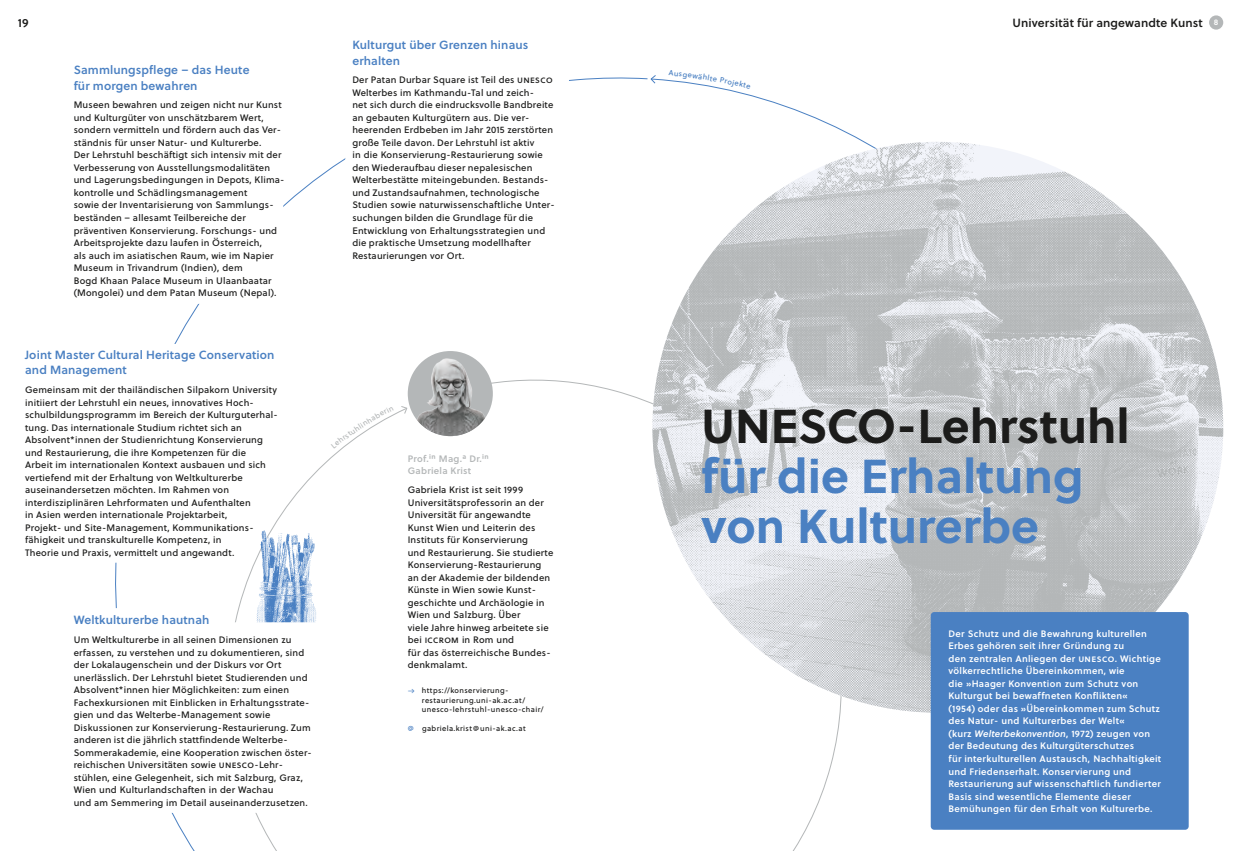
<style>
.page{position:relative;width:1241px;height:851px;background:#fff}
.page>*{position:absolute;margin:0;border:0;box-sizing:border-box;transform-origin:0 0}
.HL_38_40_LB{font:700 47.5px/50px "Soleil";color:#4a80c2}
.Projekt_ÜS{font:11.88px/15.6px "Soleil Sb";letter-spacing:.01em;color:#4a80c2}
.UNIVERSITÄT___LEFTBO{font:11.88px "Soleil Sb";letter-spacing:.01em;color:#1c1c1b}
.Copy_7_5_10_20{font:9.38px/12.5px "Soleil Bk";letter-spacing:.02em;color:#1c1c1b}
.einleitung{font:9.38px/12.5px "Soleil Sb";letter-spacing:.03em;color:#fff}
.Copy_7_5_10_20-2{font:9.38px "Soleil Sb";letter-spacing:.03em;color:#b4b7b8}
.t1{font:8.12px "Soleil Sb";color:#fff}
.captions_6_7_5_50_bl{font:7.5px/9.4px "Soleil Bk";letter-spacing:.05em;color:#1c1c1b}
.captions_6_7_5_50_bl-2{font:7.5px "Soleil Bk";color:#4a80c2}
.s1{font-size:11.25px}
.s2{color:#4a80c2}
.s3{color:#1c1c1b}
.s4{font-style:italic}
</style>
<div class="page">
<svg style="left:400px;top:406px;width:7px;height:8px"></svg>
<img style="left:652px;top:142px;width:570px;height:570px;border-radius:285px">
<img style="left:407px;top:351px;width:86px;height:85px;border-radius:43px">
<div style="left:930px;top:612px;width:258px;height:217px;background:#4a80c2;border-radius:4px"></div>
<img style="left:244px;top:521px;width:71px;height:87px">
<svg style="left:116px;top:608px;width:200px;height:15px"></svg>
<div style="left:1208px;top:15px;width:14px;height:15px;background:#b4b7b8;border-radius:50%"></div>
<svg style="left:342px;top:414px;width:51px;height:34px"></svg>
<p class="UNIVERSITÄT___LEFTBO" style="left:18px;top:14px;width:12px">19</p>
<p class="Projekt_ÜS" style="left:74px;top:61px;width:177px">Sammlungspflege – das Heute für morgen bewahren</p>
<p class="Copy_7_5_10_20" style="left:74px;top:98px;width:212px">Museen bewahren und zeigen nicht nur Kunst und Kulturgüter von unschätzbarem Wert, sondern vermitteln und fördern auch das Ver&shy;ständnis für unser Natur- und Kulturerbe.<br>Der Lehrstuhl beschäftigt sich intensiv mit der Verbesserung von Ausstellungsmodalitäten und Lagerungsbedingungen in Depots, Klima&shy;kontrolle und Schädlingsmanagement<br>sowie der Inventarisierung von Sammlungs&shy;beständen – allesamt Teilbereiche der präventiven Konservierung. Forschungs- und Arbeitsprojekte dazu laufen in Österreich,<br>als auch im asiatischen Raum, wie im Napier Museum in Trivandrum (Indien), dem<br>Bogd Khaan Palace Museum in Ulaanbaatar (Mongolei) und dem Patan Museum (Nepal).</p>
<p class="Projekt_ÜS" style="left:25px;top:346px;width:251px">Joint Master Cultural Heritage Conservation and Management</p>
<p class="Copy_7_5_10_20" style="left:25px;top:383px;width:253px">Gemeinsam mit der thailändischen Silpakorn University initiiert der Lehrstuhl ein neues, innovatives Hoch&shy;schulbildungsprogramm im Bereich der Kulturguterhal&shy;tung. Das internationale Studium richtet sich an Absolvent*innen der Studienrichtung Konservierung und Restaurierung, die ihre Kompetenzen für die<br>Arbeit im internationalen Kontext ausbauen und sich vertiefend mit der Erhaltung von Weltkulturerbe auseinandersetzen möchten. Im Rahmen von interdisziplinären Lehrformaten und Aufenthalten<br>in Asien werden internationale Projektarbeit,<br>Projekt- und Site-Management, Kommunikations&shy;fähigkeit und transkulturelle Kompetenz, in<br>Theorie und Praxis, vermittelt und angewandt.</p>
<p class="Projekt_ÜS" style="left:74px;top:611px;width:137px">Weltkulturerbe hautnah</p>
<p class="Copy_7_5_10_20" style="left:74px;top:633px;width:240px">Um Weltkulturerbe in all seinen Dimensionen zu erfassen, zu verstehen und zu dokumentieren, sind der Lokalaugenschein und der Diskurs vor Ort unerlässlich. Der Lehrstuhl bietet Studierenden und Absolvent*innen hier Möglichkeiten: zum einen Fachexkursionen mit Einblicken in Erhaltungsstrate&shy;gien und das Welterbe-Management sowie Diskussionen zur Konservierung-Restaurierung. Zum anderen ist die jährlich stattfindende Welterbe-Sommerakademie, eine Kooperation zwischen öster&shy;reichischen Universitäten sowie unesco-Lehr&shy;stühlen, eine Gelegenheit, sich mit Salzburg, Graz, Wien und Kulturlandschaften in der Wachau<br>und am Semmering im Detail auseinanderzusetzen.</p>
<p class="Projekt_ÜS" style="left:352px;top:36px;width:177px">Kulturgut über Grenzen hinaus erhalten</p>
<p class="Copy_7_5_10_20" style="left:352px;top:73px;width:204px">Der Patan Durbar Square ist Teil des unesco Welterbes im Kathmandu-Tal und zeich-<br>net sich durch die eindrucksvolle Bandbreite an gebauten Kulturgütern aus. Die ver&shy;heerenden Erdbeben im Jahr 2015 zerstörten große Teile davon. Der Lehrstuhl ist aktiv<br>in die Konservierung-Restaurierung sowie den Wiederaufbau dieser nepalesischen Welterbestätte miteingebunden. Bestands&shy;und Zustandsaufnahmen, technologische Studien sowie naturwissenschaftliche Unter&shy;suchungen bilden die Grundlage für die Entwicklung von Erhaltungsstrategien und die praktische Umsetzung modellhafter Restaurierungen vor Ort.</p>
<p class="Copy_7_5_10_20-2" style="left:407px;top:451px;width:83px">Prof.<span class="s1">in</span> Mag.<span class="s1">a</span> Dr.<span class="s1">in</span></p>
<p class="Copy_7_5_10_20-2" style="left:407px;top:464px;width:65px">Gabriela Krist</p>
<p class="Copy_7_5_10_20" style="left:407px;top:483px;width:147px">Gabriela Krist ist seit 1999<br>Universitätsprofessorin an der<br>Universität für angewandte<br>Kunst Wien und Leiterin des<br>Instituts für Konservierung<br>und Restaurierung. Sie studierte<br>Konservierung-Restaurierung an der Akademie der bildenden<br>Künste in Wien sowie Kunst&shy;geschichte und Archäologie in<br>Wien und Salzburg. Über<br>viele Jahre hinweg arbeitete sie bei iccrom in Rom und<br>für das österreichische Bundes&shy;denkmalamt.</p>
<p class="captions_6_7_5_50_bl" style="left:422px;top:685px;width:123px;text-indent:-14px"><span class="s2">→</span> https://konservierung&shy;restaurierung.uni-ak.ac.at/ unesco-lehrstuhl-unesco-chair/</p>
<p class="captions_6_7_5_50_bl" style="left:407px;top:723px;width:119px"><span class="s2">@</span> gabriela.krist@uni-ak.ac.at</p>
<p class="captions_6_7_5_50_bl-2" style="left:703px;top:71px;width:16px;rotate:10deg">hlte</p>
<p class="captions_6_7_5_50_bl-2" style="left:728px;top:76px;width:17px;rotate:13deg">ojek</p>
<p class="UNIVERSITÄT___LEFTBO" style="left:1012px;top:14px;width:192px">Universität für angewandte Kunst</p>
<p class="t1" style="left:1213px;top:16px;width:6px">8</p>
<p class="HL_38_40_LB" style="left:701px;top:399px;width:430px"><span class="s3">UNESCO-Lehrstuhl </span>für die Erhaltung von Kulturerbe</p>
<p class="einleitung" style="left:948px;top:627px;width:214px">Der Schutz und die Bewahrung kulturellen Erbes gehören seit ihrer Gründung zu<br>den zentralen Anliegen der unesco. Wichtige völkerrechtliche Übereinkommen, wie<br>die »Haager Konvention zum Schutz von Kulturgut bei bewaffneten Konflikten«<br>(1954) oder das »Übereinkommen zum Schutz des Natur- und Kulturerbes der Welt«<br>(kurz <span class="s4">Welterbekonvention</span>, 1972) zeugen von der Bedeutung des Kulturgüterschutzes<br>für interkulturellen Austausch, Nachhaltigkeit und Friedenserhalt. Konservierung und Restaurierung auf wissenschaftlich fundierter Basis sind wesentliche Elemente dieser Bemühungen für den Erhalt von Kulturerbe.</p>
</div>
